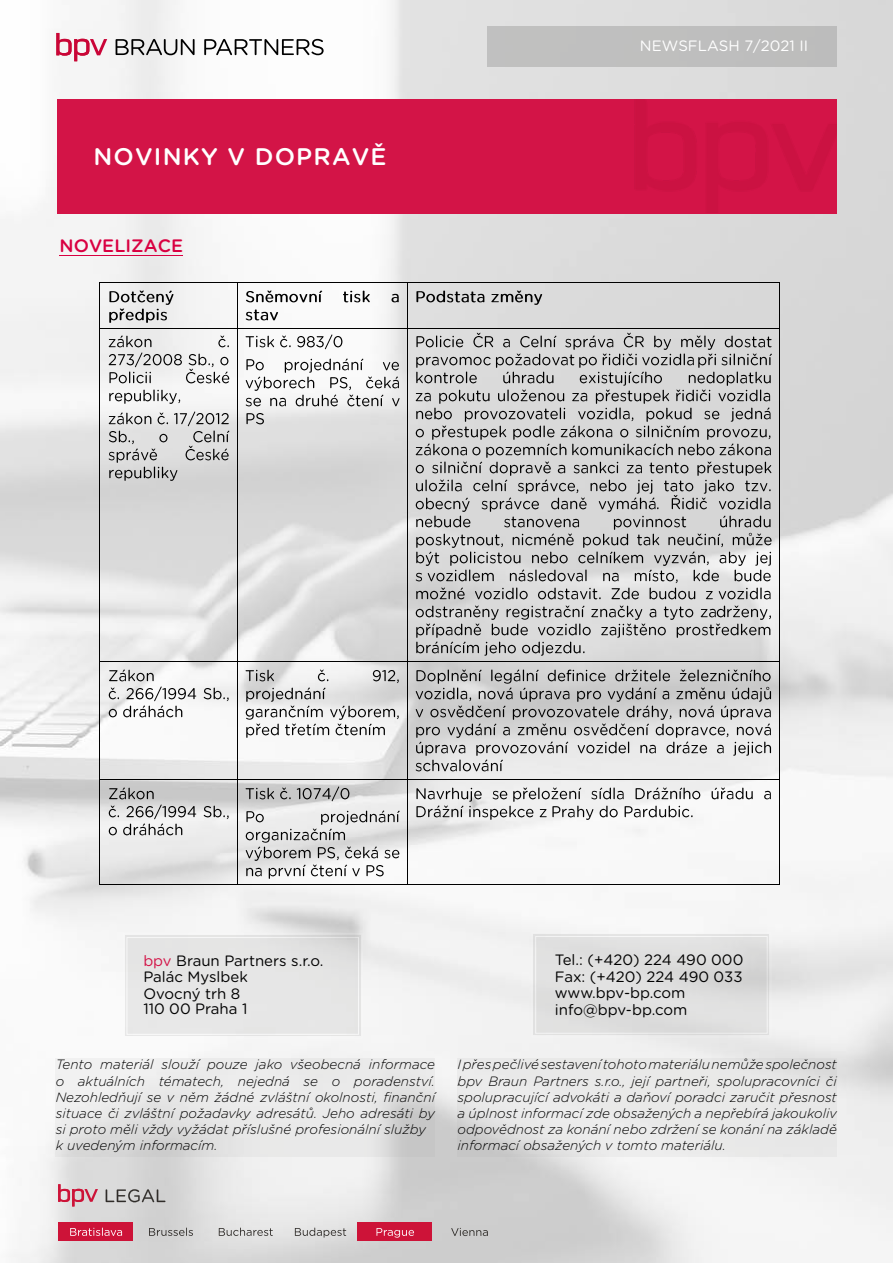
<style>
.page{position:relative;width:893px;height:1263px;background:#fff}
.page>*{position:absolute;margin:0;border:0;box-sizing:border-box;transform-origin:0 0}
.t1{font:500 24px "Gotham Rounded";letter-spacing:.05em;color:#fff}
.t2{font:500 18px "Gotham Rounded";color:#d90041}
.t3{font:15px/16.5px "Gotham Rounded";color:#000}
.t4{font:15px "Gotham Rounded";color:#fff}
.t5{font:italic 300 13.5px/16.2px "Gotham Rounded";color:#000;text-align:justify}
.s1{color:#d31447}
</style>
<div class="page">
<img style="left:0;top:0;width:893px;height:1262px">
<hr style="left:60px;top:255px;width:123px;height:1px;background:#d90041">
<svg style="left:56px;top:1058px;width:379px;height:99px;background:#e5e5e5"></svg>
<svg style="left:458px;top:1058px;width:379px;height:99px;background:#e6e6e6"></svg>
<svg style="left:531px;top:932px;width:241px;height:106px;background:#dfdfdf"></svg>
<div style="left:535px;top:936px;width:233px;height:98px;border:1px solid #fff"></div>
<svg style="left:122px;top:933px;width:241px;height:106px;background:#e6e6e5"></svg>
<div style="left:127px;top:937px;width:232px;height:98px;border:1px solid #fff"></div>
<div style="left:488px;top:26px;width:349px;height:41px;background:#bfbfbe"></div>
<div style="left:57px;top:100px;width:779px;height:114px;background:#d31447"></div>
<svg style="left:116px;top:39px;width:79px;height:16px"></svg>
<svg style="left:204px;top:39px;width:120px;height:16px"></svg>
<svg style="left:56px;top:33px;width:51px;height:28px"></svg>
<div style="left:58px;top:1222px;width:75px;height:18px;background:#cd1338"></div>
<svg style="left:58px;top:1184px;width:40px;height:22px"></svg>
<svg style="left:106px;top:1189px;width:59px;height:13px"></svg>
<svg style="left:70px;top:1227px;width:52px;height:9px"></svg>
<svg style="left:149px;top:1227px;width:44px;height:9px"></svg>
<svg style="left:219px;top:1227px;width:54px;height:9px"></svg>
<svg style="left:295px;top:1227px;width:51px;height:11px"></svg>
<div style="left:357px;top:1222px;width:75px;height:18px;background:#cd1338"></div>
<svg style="left:376px;top:1228px;width:38px;height:9px"></svg>
<svg style="left:451px;top:1228px;width:37px;height:8px"></svg>
<img style="left:108px;top:287px;width:80px;height:18px">
<img style="left:108px;top:305px;width:72px;height:18px">
<img style="left:245px;top:287px;width:162px;height:18px">
<img style="left:245px;top:305px;width:41px;height:18px">
<img style="left:416px;top:287px;width:135px;height:18px">
<hr style="left:100px;top:282px;width:137px;height:1px;background:#000">
<hr style="left:238px;top:282px;width:169px;height:1px;background:#000">
<hr style="left:408px;top:282px;width:371px;height:1px;background:#000">
<hr style="left:99px;top:283px;width:1px;height:45px;background:#000">
<hr style="left:237px;top:283px;width:1px;height:45px;background:#000">
<hr style="left:407px;top:283px;width:1px;height:45px;background:#000">
<hr style="left:779px;top:283px;width:1px;height:45px;background:#000">
<img style="left:108px;top:333px;width:129px;height:54px">
<img style="left:108px;top:387px;width:85px;height:18px">
<img style="left:108px;top:409px;width:129px;height:54px">
<img style="left:108px;top:463px;width:77px;height:18px">
<img style="left:245px;top:333px;width:105px;height:18px">
<img style="left:245px;top:355px;width:162px;height:36px">
<img style="left:245px;top:391px;width:24px;height:18px">
<img style="left:269px;top:391px;width:138px;height:18px">
<img style="left:245px;top:409px;width:30px;height:18px">
<img style="left:416px;top:333px;width:363px;height:18px">
<img style="left:416px;top:351px;width:162px;height:18px">
<img style="left:578px;top:351px;width:120px;height:18px">
<img style="left:698px;top:351px;width:81px;height:18px">
<img style="left:416px;top:369px;width:148px;height:18px">
<img style="left:579px;top:369px;width:200px;height:18px">
<img style="left:416px;top:387px;width:259px;height:18px">
<img style="left:675px;top:387px;width:104px;height:18px">
<img style="left:416px;top:405px;width:363px;height:18px">
<img style="left:416px;top:423px;width:96px;height:18px">
<img style="left:512px;top:423px;width:49px;height:18px">
<img style="left:561px;top:423px;width:218px;height:18px">
<img style="left:416px;top:441px;width:363px;height:18px">
<img style="left:416px;top:459px;width:157px;height:18px">
<img style="left:573px;top:459px;width:206px;height:18px">
<img style="left:416px;top:477px;width:363px;height:18px">
<img style="left:416px;top:495px;width:240px;height:18px">
<img style="left:656px;top:495px;width:123px;height:18px">
<img style="left:416px;top:513px;width:363px;height:18px">
<img style="left:416px;top:531px;width:69px;height:18px">
<img style="left:485px;top:531px;width:294px;height:18px">
<img style="left:416px;top:549px;width:363px;height:18px">
<img style="left:416px;top:567px;width:12px;height:18px">
<img style="left:428px;top:567px;width:351px;height:18px">
<img style="left:416px;top:585px;width:302px;height:18px">
<img style="left:718px;top:585px;width:61px;height:18px">
<img style="left:416px;top:603px;width:301px;height:18px">
<img style="left:717px;top:603px;width:9px;height:18px">
<img style="left:726px;top:603px;width:53px;height:18px">
<img style="left:416px;top:621px;width:363px;height:18px">
<img style="left:416px;top:639px;width:181px;height:18px">
<hr style="left:100px;top:328px;width:137px;height:1px;background:#000">
<hr style="left:238px;top:328px;width:169px;height:1px;background:#000">
<hr style="left:408px;top:328px;width:371px;height:1px;background:#000">
<hr style="left:99px;top:328px;width:1px;height:333px;background:#000">
<hr style="left:237px;top:328px;width:1px;height:333px;background:#000">
<hr style="left:407px;top:328px;width:1px;height:333px;background:#000">
<hr style="left:779px;top:328px;width:1px;height:333px;background:#000">
<img style="left:108px;top:667px;width:60px;height:18px">
<img style="left:108px;top:685px;width:129px;height:18px">
<img style="left:108px;top:703px;width:83px;height:18px">
<img style="left:245px;top:667px;width:162px;height:18px">
<img style="left:245px;top:685px;width:92px;height:18px">
<img style="left:245px;top:703px;width:162px;height:18px">
<img style="left:245px;top:721px;width:148px;height:18px">
<img style="left:416px;top:667px;width:363px;height:36px">
<img style="left:416px;top:703px;width:304px;height:18px">
<img style="left:720px;top:703px;width:59px;height:18px">
<img style="left:416px;top:721px;width:363px;height:36px">
<img style="left:416px;top:757px;width:95px;height:18px">
<hr style="left:100px;top:661px;width:137px;height:1px;background:#000">
<hr style="left:238px;top:661px;width:169px;height:1px;background:#000">
<hr style="left:408px;top:661px;width:371px;height:1px;background:#000">
<hr style="left:99px;top:662px;width:1px;height:117px;background:#000">
<hr style="left:237px;top:662px;width:1px;height:117px;background:#000">
<hr style="left:407px;top:662px;width:1px;height:117px;background:#000">
<hr style="left:779px;top:662px;width:1px;height:117px;background:#000">
<img style="left:108px;top:784px;width:60px;height:18px">
<img style="left:108px;top:802px;width:129px;height:18px">
<img style="left:108px;top:820px;width:83px;height:18px">
<img style="left:245px;top:784px;width:112px;height:18px">
<img style="left:245px;top:807px;width:162px;height:18px">
<img style="left:245px;top:825px;width:114px;height:18px">
<img style="left:245px;top:843px;width:162px;height:18px">
<img style="left:245px;top:861px;width:147px;height:18px">
<img style="left:416px;top:784px;width:83px;height:18px">
<img style="left:499px;top:784px;width:14px;height:18px">
<img style="left:513px;top:784px;width:156px;height:18px">
<img style="left:669px;top:784px;width:110px;height:18px">
<img style="left:416px;top:802px;width:135px;height:18px">
<img style="left:551px;top:802px;width:154px;height:18px">
<hr style="left:100px;top:779px;width:137px;height:1px;background:#000">
<hr style="left:238px;top:779px;width:169px;height:1px;background:#000">
<hr style="left:408px;top:779px;width:371px;height:1px;background:#000">
<hr style="left:99px;top:780px;width:1px;height:104px;background:#000">
<hr style="left:100px;top:884px;width:137px;height:1px;background:#000">
<hr style="left:237px;top:780px;width:1px;height:104px;background:#000">
<hr style="left:238px;top:884px;width:169px;height:1px;background:#000">
<hr style="left:407px;top:780px;width:1px;height:104px;background:#000">
<hr style="left:408px;top:884px;width:371px;height:1px;background:#000">
<hr style="left:779px;top:780px;width:1px;height:104px;background:#000">
<h1 class="t1" style="left:93px;top:139px;width:295px">NOVINKY V DOPRAVĚ</h1>
<h2 class="t2" style="left:60px;top:233px;width:125px">NOVELIZACE</h2>
<p class="t4" style="left:640px;top:35px;width:170px">NEWSFLASH 7/2021 II</p>
<p class="t3" style="left:143px;top:952px;width:182px"><span class="s1">bpv</span> Braun Partners s.r.o.<br>Palác Myslbek<br>Ovocný trh 8</p>
<p class="t3" style="left:143px;top:1000px;width:106px">110 00 Praha 1</p>
<p class="t5" style="left:56px;top:1056px;width:381px;text-align:left">Tento materiál slouží pouze jako všeobecná informace o aktuálních tématech, nejedná se o poradenství.<br>Nezohledňují se v něm žádné zvláštní okolnosti, finanční situace či zvláštní požadavky adresátů. Jeho adresáti by si proto měli vždy vyžádat příslušné profesionální služby k uvedeným informacím.</p>
<p class="t3" style="left:555px;top:951px;width:190px">Tel.: (+420) 224 490 000<br>Fax: (+420) 224 490 033 www.bpv-bp.com info@bpv-bp.com</p>
<p class="t5" style="left:458px;top:1056px;width:381px">I přes pečlivé sestavení tohoto materiálu nemůže společnost bpv Braun Partners s.r.o., její partneři, spolupracovníci či spolupracující advokáti a daňoví poradci zaručit přesnost a úplnost informací zde obsažených a nepřebírá jakoukoliv odpovědnost za konání nebo zdržení se konání na základě informací obsažených v tomto materiálu.</p>
</div>
